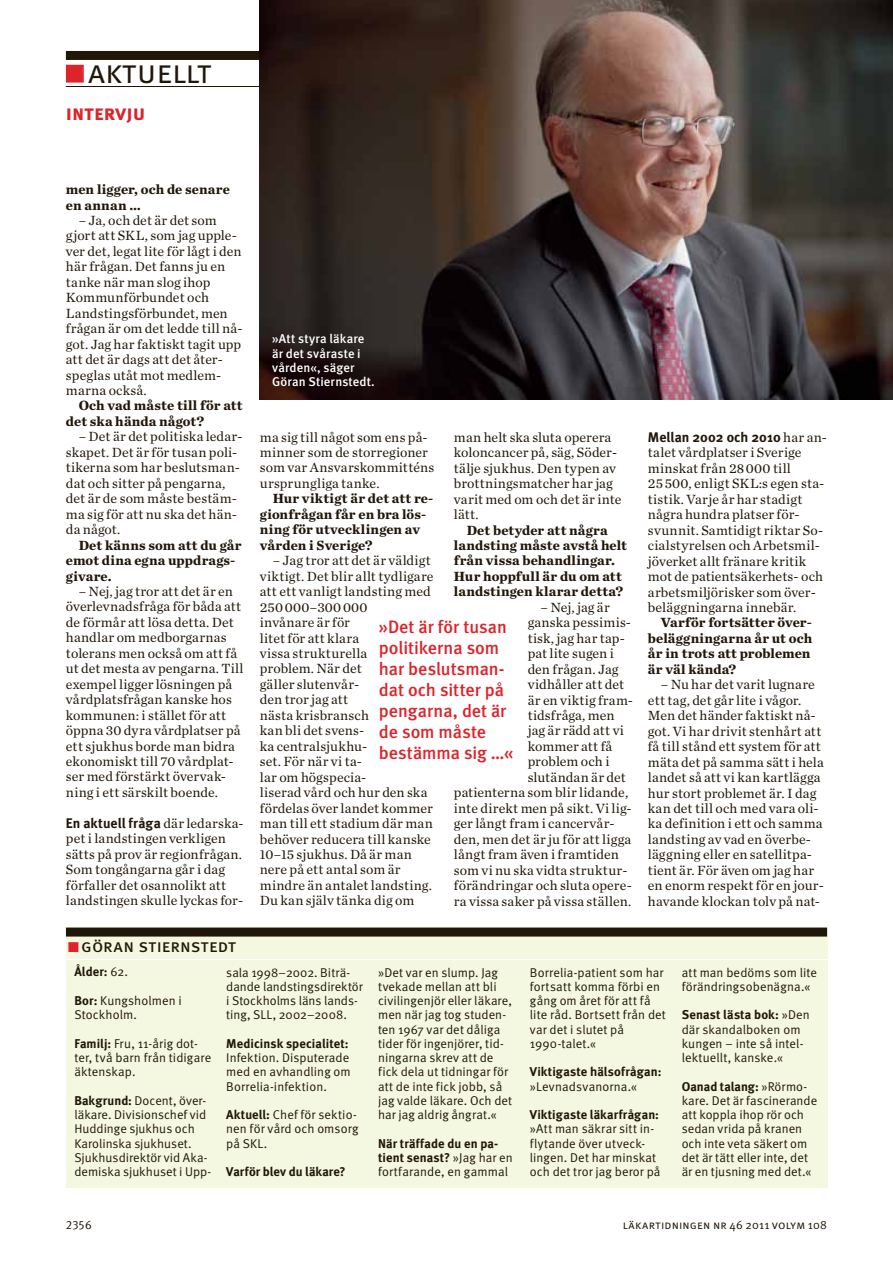
<style>
.page{position:relative;width:893px;height:1263px;background:#fff}
.page>*{position:absolute;margin:0;border:0;box-sizing:border-box;transform-origin:0 0}
.t1{font:33px "Meta LT Normal Small Caps";color:#211709}
.t2{font:21px "Meta LT Bold Small Caps";letter-spacing:.01em;color:#dc242a}
.t3{font:18px/21px "Meta LT Medium";letter-spacing:-.005em;color:#dc242a}
.t4{font:18px "Meta LT Book Small Caps";letter-spacing:.005em;color:#211709}
.t5{font:13.95px/15.5px "Chronicle LT Text";letter-spacing:.01em;color:#211709}
.t6{font:700 13.95px/15.5px "Chronicle LT Text";letter-spacing:.01em;color:#211709}
.t7{font:13.95px "Meta LT Bold";letter-spacing:.005em;color:#211709}
.t8{font:12.75px/14.2px "Meta LT Normal";letter-spacing:.005em;color:#211709}
.t9{font:12.75px/14.2px "Meta LT Bold";letter-spacing:.01em;color:#211709}
.t10{font:12.75px/14.2px "Meta LT Medium";letter-spacing:.015em;color:#fff}
.t11{font:12px "Meta LT Normal Small Caps";letter-spacing:.015em;color:#211709}
.t12{font:12px "Meta LT Normal Utilities";color:#211709}
.s1{color:#dc242a}
.s2{font-family:"Chronicle LT Text"}
.s3{font-family:"Meta LT Normal"}
.s4{font-family:"Meta LT Bold"}
</style>
<div class="page">
<div style="left:66px;top:51px;width:761px;height:9px;background:#211709"></div>
<hr style="left:66px;top:86px;width:761px;height:1px;background:#211709">
<div style="left:66px;top:65px;width:18px;height:18px;border:2px solid #dc242a"></div>
<img style="left:260px;top:0;width:633px;height:400px">
<div style="left:66px;top:927px;width:761px;height:32px;background:#f4f8e1"></div>
<div style="left:66px;top:927px;width:761px;height:9px;background:#211709"></div>
<div style="left:66px;top:960px;width:761px;height:227px;background:#f4f8e1"></div>
<h1 class="t1" style="left:66px;top:52px;width:147px"><span class="s1">■</span> aktuellt</h1>
<h2 class="t2" style="left:66px;top:100px;width:81px">intervju</h2>
<p class="t6" style="left:66px;top:181px;width:166px">men ligger, och de senare en annan …</p>
<p class="t5" style="left:66px;top:212px;width:178px;text-indent:13px">– Ja, och det är det som gjort att SKL, som jag upple&shy;ver det, legat lite för lågt i den här frågan. Det fanns ju en tanke när man slog ihop<br>Kommunförbundet och<br>Landstingsförbundet, men frågan är om det ledde till nå&shy;got. Jag har faktiskt tagit upp att det är dags att det åter&shy;speglas utåt mot medlem&shy;marna också.</p>
<p class="t6" style="left:66px;top:398px;width:178px;text-indent:13px">Och vad måste till för att det ska hända något?</p>
<p class="t5" style="left:66px;top:429px;width:178px;text-indent:13px">– Det är det politiska ledar&shy;skapet. Det är för tusan poli&shy;tikerna som har beslutsman&shy;dat och sitter på pengarna, det är de som måste bestäm&shy;ma sig för att nu ska det hän&shy;da något.</p>
<p class="t6" style="left:66px;top:537px;width:177px;text-indent:13px">Det känns som att du går emot dina egna uppdrags&shy;givare.</p>
<p class="t5" style="left:66px;top:583px;width:179px;text-indent:13px">– Nej, jag tror att det är en överlevnadsfråga för båda att de förmår att lösa detta. Det handlar om medborgarnas tolerans men också om att få ut det mesta av pengarna. Till exempel ligger lösningen på vårdplatsfrågan kanske hos kommunen: i stället för att öppna 30 dyra vårdplatser på ett sjukhus borde man bidra ekonomiskt till 70 vårdplat&shy;ser med förstärkt övervak&shy;ning i ett särskilt boende.</p>
<p class="t7" style="left:66px;top:815px;width:179px">En aktuell fråga <span class="s2">där ledarska-</span></p>
<p class="t5" style="left:66px;top:831px;width:179px">pet i landstingen verkligen sätts på prov är regionfrågan.<br>Som tongångarna går i dag förfaller det osannolikt att landstingen skulle lyckas for-</p>
<p class="t10" style="left:272px;top:332px;width:104px">»Att styra läkare är det svåraste i vården«, säger<br>Göran Stiernstedt.</p>
<p class="t5" style="left:260px;top:429px;width:176px">ma sig till något som ens på&shy;minner som de storregioner som var Ansvarskommitténs ursprungliga tanke.</p>
<p class="t6" style="left:260px;top:491px;width:175px;text-indent:13px">Hur viktigt är det att re&shy;gionfrågan får en bra lös&shy;ning för utvecklingen av vården i Sverige?</p>
<p class="t5" style="left:260px;top:553px;width:175px;text-indent:13px">– Jag tror att det är väldigt viktigt. Det blir allt tydligare att ett vanligt landsting med<br>250000–300000<br>invånare är för<br>litet för att klara<br>vissa strukturella<br>problem. När det<br>gäller slutenvår-<br>den tror jag att<br>nästa krisbransch<br>kan bli det svens-<br>ka centralsjukhu-<br>set. För när vi ta-<br>lar om högspecia-<br>liserad vård och hur den ska fördelas över landet kommer man till ett stadium där man behöver reducera till kanske<br>10–15 sjukhus. Då är man nere på ett antal som är mindre än antalet landsting.<br>Du kan själv tänka dig om</p>
<p class="t5" style="left:454px;top:429px;width:169px">man helt ska sluta operera koloncancer på, säg, Söder&shy;tälje sjukhus. Den typen av brottningsmatcher har jag varit med om och det är inte lätt.</p>
<p class="t6" style="left:454px;top:522px;width:174px;text-indent:13px">Det betyder att några landsting måste avstå helt från vissa behandlingar.<br>Hur hoppfull är du om att landstingen klarar detta?</p>
<p class="t5" style="left:540px;top:599px;width:71px">– Nej, jag är</p>
<p class="t5" style="left:528px;top:615px;width:105px">ganska pessimis-</p>
<p class="t5" style="left:528px;top:630px;width:99px">tisk, jag har tap-</p>
<p class="t5" style="left:528px;top:646px;width:88px">pat lite sugen i</p>
<p class="t5" style="left:528px;top:661px;width:92px">den frågan. Jag</p>
<p class="t5" style="left:528px;top:677px;width:98px">vidhåller att det</p>
<p class="t5" style="left:528px;top:692px;width:107px">är en viktig fram-</p>
<p class="t5" style="left:528px;top:707px;width:88px">tidsfråga, men</p>
<p class="t5" style="left:528px;top:723px;width:98px">jag är rädd att vi</p>
<p class="t5" style="left:528px;top:738px;width:86px">kommer att få</p>
<p class="t5" style="left:528px;top:754px;width:83px">problem och i</p>
<p class="t5" style="left:528px;top:769px;width:100px">slutändan är det</p>
<p class="t5" style="left:454px;top:785px;width:176px">patienterna som blir lidande,</p>
<p class="t5" style="left:454px;top:800px;width:179px">inte direkt men på sikt. Vi lig-</p>
<p class="t5" style="left:454px;top:816px;width:162px">ger långt fram i cancervår-</p>
<p class="t5" style="left:454px;top:831px;width:179px">den, men det är ju för att ligga</p>
<p class="t5" style="left:454px;top:847px;width:166px">långt fram även i framtiden</p>
<p class="t5" style="left:454px;top:862px;width:175px">som vi nu ska vidta struktur-</p>
<p class="t5" style="left:454px;top:877px;width:179px">förändringar och sluta opere-</p>
<p class="t5" style="left:454px;top:893px;width:179px">ra vissa saker på vissa ställen.</p>
<p class="t3" style="left:379px;top:616px;width:136px">»Det är för tusan politikerna som har beslutsman&shy;dat och sitter på pengarna, det är de som måste bestämma sig …«</p>
<p class="t7" style="left:648px;top:429px;width:181px">Mellan 2002 och 2010 <span class="s2">har an-</span></p>
<p class="t5" style="left:648px;top:445px;width:178px">talet vårdplatser i Sverige minskat från 28000 till<br>25500, enligt SKL:s egen sta&shy;tistik. Varje år har stadigt några hundra platser för&shy;svunnit. Samtidigt riktar So&shy;cialstyrelsen och Arbetsmil&shy;jöverket allt fränare kritik mot de patientsäkerhets- och arbetsmiljörisker som över&shy;beläggningarna innebär.</p>
<p class="t6" style="left:648px;top:615px;width:166px;text-indent:13px">Varför fortsätter över&shy;beläggningarna år ut och år in trots att problemen är väl kända?</p>
<p class="t5" style="left:648px;top:677px;width:177px;text-indent:13px">– Nu har det varit lugnare ett tag, det går lite i vågor.<br>Men det händer faktiskt nå&shy;got. Vi har drivit stenhårt att få till stånd ett system för att mäta det på samma sätt i hela landet så att vi kan kartlägga hur stort problemet är. I dag kan det till och med vara oli&shy;ka definition i ett och samma landsting av vad en överbe&shy;läggning eller en satellitpa&shy;tient är. För även om jag har en enorm respekt för en jour&shy;havande klockan tolv på nat-</p>
<p class="t4" style="left:68px;top:935px;width:170px"><span class="s1">■</span> göran stiernstedt</p>
<p class="t9" style="left:74px;top:965px;width:55px">Ålder: <span class="s3">62.</span></p>
<p class="t8" style="left:74px;top:993px;width:109px"><span class="s4">Bor:</span> Kungsholmen i<br>Stockholm.</p>
<p class="t8" style="left:74px;top:1036px;width:138px"><span class="s4">Familj:</span> Fru, 11-årig dot&shy;ter, två barn från tidigare äktenskap.</p>
<p class="t8" style="left:74px;top:1093px;width:138px"><span class="s4">Bakgrund:</span> Docent, över&shy;läkare. Divisionschef vid<br>Huddinge sjukhus och<br>Karolinska sjukhuset.<br>Sjukhusdirektör vid Aka&shy;demiska sjukhuset i Upp-</p>
<p class="t8" style="left:226px;top:965px;width:138px">sala 1998–2002. Biträ&shy;dande landstingsdirektör i Stockholms läns lands&shy;ting, SLL, 2002–2008.</p>
<p class="t9" style="left:226px;top:1036px;width:124px">Medicinsk specialitet:</p>
<p class="t8" style="left:226px;top:1050px;width:126px;text-align:justify">Infektion. Disputerade med en avhandling om Borrelia-infektion.</p>
<p class="t8" style="left:226px;top:1107px;width:134px"><span class="s4">Aktuell:</span> Chef för sektio&shy;nen för vård och omsorg på SKL.</p>
<p class="t9" style="left:226px;top:1164px;width:121px">Varför blev du läkare?</p>
<p class="t8" style="left:378px;top:965px;width:136px">»Det var en slump. Jag tvekade mellan att bli civilingenjör eller läkare, men när jag tog studen&shy;ten 1967 var det dåliga tider för ingenjörer, tid&shy;ningarna skrev att de fick dela ut tidningar för att de inte fick jobb, så jag valde läkare. Och det har jag aldrig ångrat.«</p>
<p class="t9" style="left:378px;top:1136px;width:136px">När träffade du en pa&shy;tient senast? <span class="s3">»Jag har en</span></p>
<p class="t8" style="left:378px;top:1164px;width:131px">fortfarande, en gammal</p>
<p class="t8" style="left:530px;top:965px;width:138px">Borrelia-patient som har fortsatt komma förbi en gång om året för att få lite råd. Bortsett från det var det i slutet på<br>1990-talet.«</p>
<p class="t9" style="left:530px;top:1065px;width:133px">Viktigaste hälsofrågan:</p>
<p class="t8" style="left:530px;top:1079px;width:109px">»Levnadsvanorna.«</p>
<p class="t9" style="left:530px;top:1107px;width:131px">Viktigaste läkarfrågan:</p>
<p class="t8" style="left:530px;top:1122px;width:132px">»Att man säkrar sitt in&shy;flytande över utveck&shy;lingen. Det har minskat och det tror jag beror på</p>
<p class="t8" style="left:682px;top:965px;width:137px">att man bedöms som lite förändringsobenägna.«</p>
<p class="t9" style="left:682px;top:1008px;width:130px">Senast lästa bok: <span class="s3">»Den</span></p>
<p class="t8" style="left:682px;top:1022px;width:123px">där skandalboken om kungen – inte så intel&shy;lektuellt, kanske.«</p>
<p class="t9" style="left:682px;top:1079px;width:127px">Oanad talang: <span class="s3">»Rörmo-</span></p>
<p class="t8" style="left:682px;top:1093px;width:137px">kare. Det är fascinerande att koppla ihop rör och sedan vrida på kranen och inte veta säkert om det är tätt eller inte, det är en tjusning med det.«</p>
<p class="t12" style="left:66px;top:1218px;width:27px">2356</p>
<p class="t11" style="left:623px;top:1218px;width:206px">läkartidningen nr 46 2011 volym 108</p>
</div>
